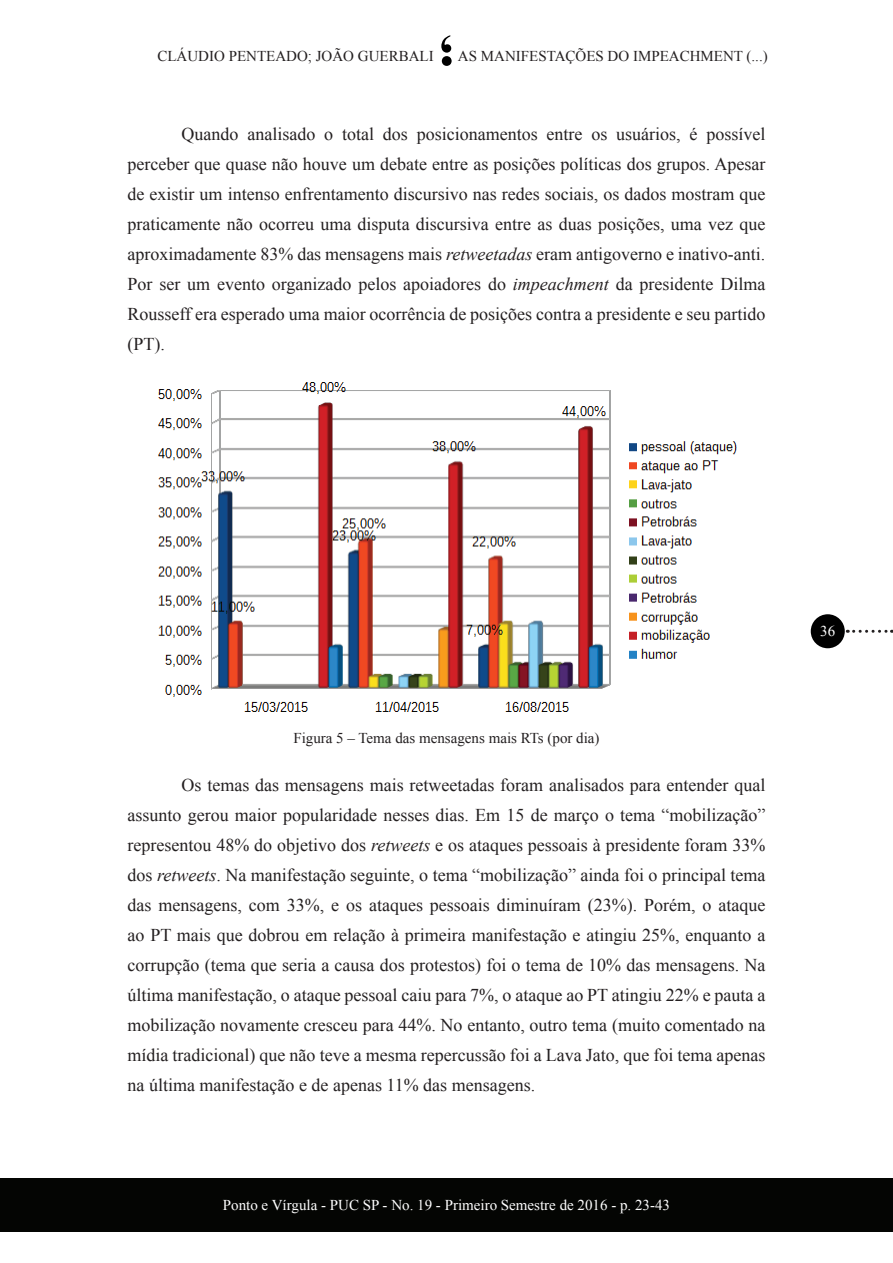
<style>
.page{position:relative;width:893px;height:1263px;background:#fff}
.page>*{position:absolute;margin:0;border:0;box-sizing:border-box;transform-origin:0 0}
.t1{font:18px/30px "Times New Roman";color:#231f20;text-align:justify}
.t2{font:15px "Times New Roman";color:#231f20}
.t3{font:15px "Times New Roman";color:#fff}
.s1{font-style:italic}
</style>
<div class="page">
<svg style="left:441px;top:35px;width:11px;height:31px"></svg>
<div style="left:0;top:1178px;width:893px;height:54px;background:#040503"></div>
<div style="left:811px;top:614px;width:34px;height:34px;background:#000;border-radius:50%"></div>
<svg style="left:854px;top:630px;width:38px;height:3px"></svg>
<img style="left:158px;top:382px;width:579px;height:330px">
<p class="t2" style="left:157px;top:46px;width:278px">CLÁUDIO PENTEADO; JOÃO GUERBALI</p>
<p class="t2" style="left:458px;top:46px;width:311px">AS MANIFESTAÇÕES DO IMPEACHMENT (...)</p>
<p class="t1" style="left:128px;top:119px;width:639px;text-indent:54px">Quando analisado o total dos posicionamentos entre os usuários, é possível perceber que quase não houve um debate entre as posições políticas dos grupos. Apesar de existir um intenso enfrentamento discursivo nas redes sociais, os dados mostram que praticamente não ocorreu uma disputa discursiva entre as duas posições, uma vez que aproximadamente 83% das mensagens mais <span class="s1">retweetadas</span> eram antigoverno e inativo-anti.<br>Por ser um evento organizado pelos apoiadores do <span class="s1">impeachment</span> da presidente Dilma Rousseff era esperado uma maior ocorrência de posições contra a presidente e seu partido (PT).</p>
<p class="t2" style="left:293px;top:728px;width:308px">Figura 5 – Tema das mensagens mais RTs (por dia)</p>
<p class="t1" style="left:128px;top:769px;width:639px;text-indent:54px">Os temas das mensagens mais retweetadas foram analisados para entender qual assunto gerou maior popularidade nesses dias. Em 15 de março o tema “mobilização” representou 48% do objetivo dos <span class="s1">retweets</span> e os ataques pessoais à presidente foram 33% dos <span class="s1">retweets</span>. Na manifestação seguinte, o tema “mobilização” ainda foi o principal tema das mensagens, com 33%, e os ataques pessoais diminuíram (23%). Porém, o ataque ao PT mais que dobrou em relação à primeira manifestação e atingiu 25%, enquanto a corrupção (tema que seria a causa dos protestos) foi o tema de 10% das mensagens. Na última manifestação, o ataque pessoal caiu para 7%, o ataque ao PT atingiu 22% e pauta a mobilização novamente cresceu para 44%. No entanto, outro tema (muito comentado na mídia tradicional) que não teve a mesma repercussão foi a Lava Jato, que foi tema apenas na última manifestação e de apenas 11% das mensagens.</p>
<p class="t3" style="left:223px;top:1195px;width:449px">Ponto e Vírgula - PUC SP - No. 19 - Primeiro Semestre de 2016 - p. 23-43</p>
<p class="t3" style="left:820px;top:621px;width:16px">36</p>
</div>
